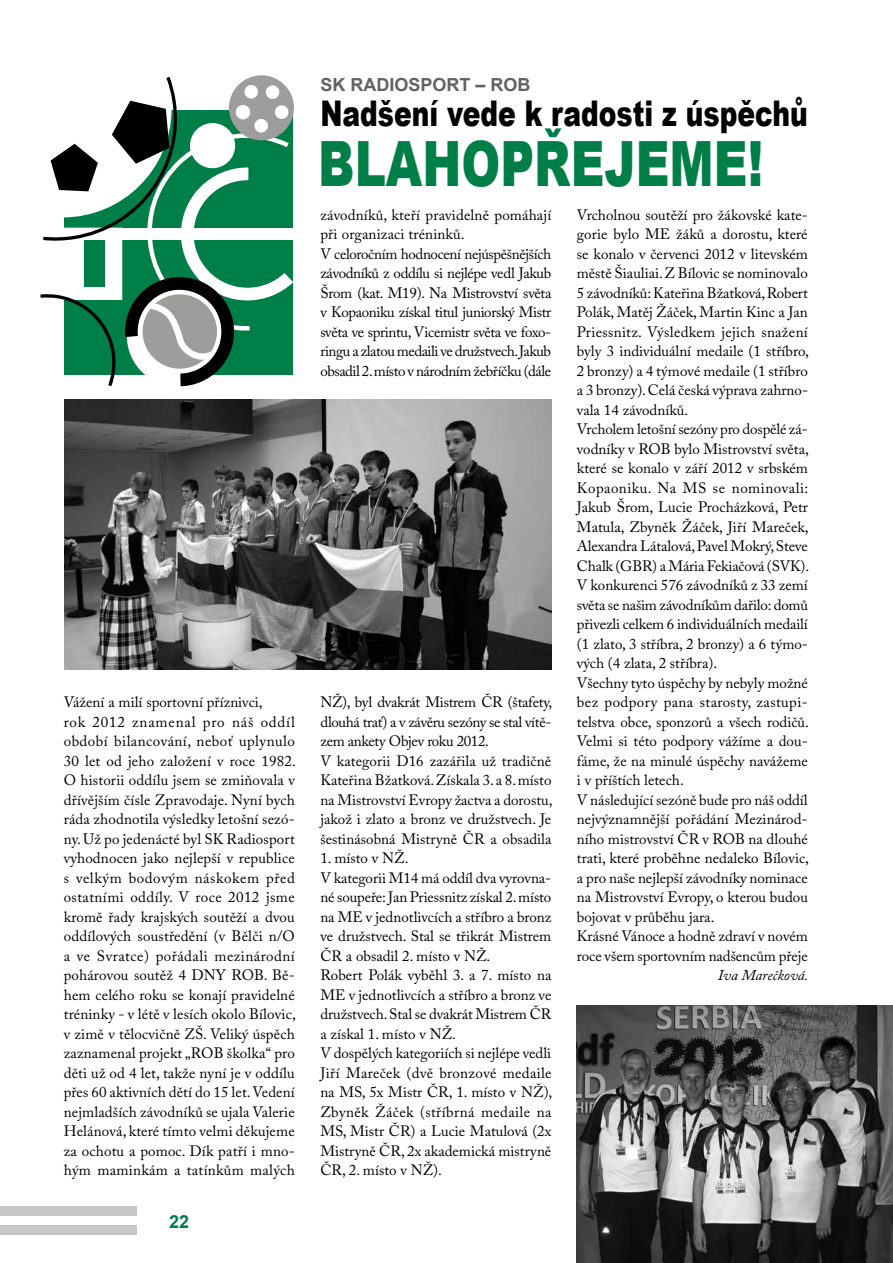
<style>
.page{position:relative;width:893px;height:1263px;background:#fff}
.page>*{position:absolute;margin:0;border:0;box-sizing:border-box;transform-origin:0 0}
.t1{font:900 62.4px "Arial";color:#007e48;scale:.75 1}
.t2{font:900 35.4px "Arial";color:#000;scale:.75 1}
.t3{font:700 18px "Arial";color:#646363}
.t4{font:700 18px "Arial";color:#007e48}
.t5{font:15px/19.5px "Adobe Caslon Pro";color:#000}
.t6{font:15px/19.5px "Adobe Caslon Pro";letter-spacing:-.025em;color:#000}
.t7{font:italic 15px "Adobe Caslon Pro";color:#000}
</style>
<div class="page">
<div style="left:0;top:1206px;width:136px;height:10px;background:#c6c6c6"></div>
<div style="left:0;top:1225px;width:136px;height:9px;background:#c6c6c6"></div>
<svg style="left:40px;top:75px;width:253px;height:312px"></svg>
<div style="left:84px;top:240px;width:21px;height:47px;background:#007e48"></div>
<div style="left:190px;top:124px;width:45px;height:44px;background:#fff;border-radius:50%"></div>
<div style="left:190px;top:123px;width:45px;height:45px;border:1px solid #fff;border-radius:50%"></div>
<img style="left:64px;top:399px;width:487px;height:271px">
<img style="left:577px;top:1005px;width:316px;height:258px">
<p class="t5" style="left:64px;top:692px;width:234px">Vážení a milí sportovní příznivci,<br>rok 2012 znamenal pro náš oddíl období bilancování, neboť uplynulo 30 let od jeho založení v roce 1982.<br>O historii oddílu jsem se zmiňovala v dřívějším čísle Zpravodaje. Nyní bych ráda zhodnotila výsledky letošní sezó&shy;ny. Už po jedenácté byl SK Radiosport vyhodnocen jako nejlepší v republice s velkým bodovým náskokem před ostatními oddíly. V roce 2012 jsme kromě řady krajských soutěží a dvou oddílových soustředění (v Bělči n/O a ve Svratce) pořádali mezinárodní pohárovou soutěž 4 DNY ROB . Bě&shy;hem celého roku se konají pravidelné tréninky - v létě v lesích okolo Bílovic, v zimě v tělocvičně ZŠ. Veliký úspěch zaznamenal projekt „ROB školka“ pro děti už od 4 let, takže nyní je v oddílu přes 60 aktivních dětí do 15 let. Vedení nejmladších závodníků se ujala Valerie Helánová, které tímto velmi děkujeme za ochotu a pomoc. Dík patří i mno&shy;hým maminkám a tatínkům malých</p>
<p class="t4" style="left:169px;top:1209px;width:22px">22</p>
<p class="t3" style="left:320px;top:72px;width:212px">SK RADIOSPORT – ROB</p>
<h2 class="t2" style="left:320px;top:88px;width:652px">Nadšení vede k radosti z úspěchů</h2>
<h1 class="t1" style="left:318px;top:118px;width:595px">blahopřejeme!</h1>
<p class="t6" style="left:320px;top:205px;width:233px">závodníků, kteří pravidelně pomáhají při organizaci tréninků.<br>V celoročním hodnocení nejúspěšnějších závodníků z oddílu si nejlépe vedl Jakub Šrom (kat. M19). Na Mistrovství světa v Kopaoniku získal titul juniorský Mistr světa ve sprintu, Vicemistr světa ve foxo&shy;ringu a zlatou medaili ve družstvech.Jakub obsadil 2. místo v národním žebříčku (dále</p>
<p class="t5" style="left:577px;top:205px;width:234px">Vrcholnou soutěží pro žákovské kate&shy;gorie bylo ME žáků a dorostu, které se konalo v červenci 2012 v litevském městě Šiauliai. Z Bílovic se nominovalo 5 závodníků: Kateřina Bžatková, Robert Polák, Matěj Žáček, Martin Kinc a Jan Priessnitz. Výsledkem jejich snažení byly 3 individuální medaile (1 stříbro, 2 bronzy) a 4 týmové medaile (1 stříbro a 3 bronzy). Celá česká výprava zahrno&shy;vala 14 závodníků.<br>Vrcholem letošní sezóny pro dospělé zá&shy;vodníky v ROB bylo Mistrovství světa, které se konalo v září 2012 v srbském Kopaoniku. Na MS se nominovali:<br>Jakub Šrom, Lucie Procházková, Petr Matula, Zbyněk Žáček, Jiří Mareček, Alexandra Látalová, Pavel Mokrý, Steve Chalk (GBR) a Mária Fekiačová (SVK).<br>V konkurenci 576 závodníků z 33 zemí světa se našim závodníkům dařilo: domů přivezli celkem 6 individuálních medailí (1 zlato, 3 stříbra, 2 bronzy) a 6 týmo&shy;vých (4 zlata, 2 stříbra).<br>Všechny tyto úspěchy by nebyly možné bez podpory pana starosty, zastupi&shy;telstva obce, sponzorů a všech rodičů.<br>Velmi si této podpory vážíme a dou&shy;fáme, že na minulé úspěchy navážeme i v příštích letech.<br>V následující sezóně bude pro náš oddíl nejvýznamnější pořádání Mezinárod&shy;ního mistrovství ČR v ROB na dlouhé trati, které proběhne nedaleko Bílovic, a pro naše nejlepší závodníky nominace na Mistrovství Evropy, o kterou budou bojovat v průběhu jara.<br>Krásné Vánoce a hodně zdraví v novém roce všem sportovním nadšencům přeje</p>
<p class="t7" style="left:718px;top:966px;width:92px">Iva Marečková.</p>
<p class="t5" style="left:320px;top:692px;width:234px">NŽ), byl dvakrát Mistrem ČR (štafety, dlouhá trať) a v závěru sezóny se stal vítě&shy;zem ankety Objev roku 2012.<br>V kategorii D16 zazářila už tradičně Kateřina Bžatková. Získala 3. a 8. místo na Mistrovství Evropy žactva a dorostu, jakož i zlato a bronz ve družstvech. Je šestinásobná Mistryně ČR a obsadila</p>
<p class="t5" style="left:320px;top:848px;width:234px">1. místo v NŽ.<br>V kategorii M14 má oddíl dva vyrovna&shy;né soupeře: Jan Priessnitz získal 2. místo na ME v jednotlivcích a stříbro a bronz ve družstvech. Stal se třikrát Mistrem<br>ČR a obsadil 2. místo v NŽ.<br>Robert Polák vyběhl 3. a 7. místo na<br>ME v jednotlivcích a stříbro a bronz ve družstvech. Stal se dvakrát Mistrem ČR a získal 1. místo v NŽ.<br>V dospělých kategoriích si nejlépe vedli<br>Jiří Mareček (dvě bronzové medaile na MS, 5x Mistr ČR, 1. místo v NŽ),<br>Zbyněk Žáček (stříbrná medaile na<br>MS, Mistr ČR) a Lucie Matulová (2x<br>Mistryně ČR, 2x akademická mistryně<br>ČR, 2. místo v NŽ).</p>
</div>
